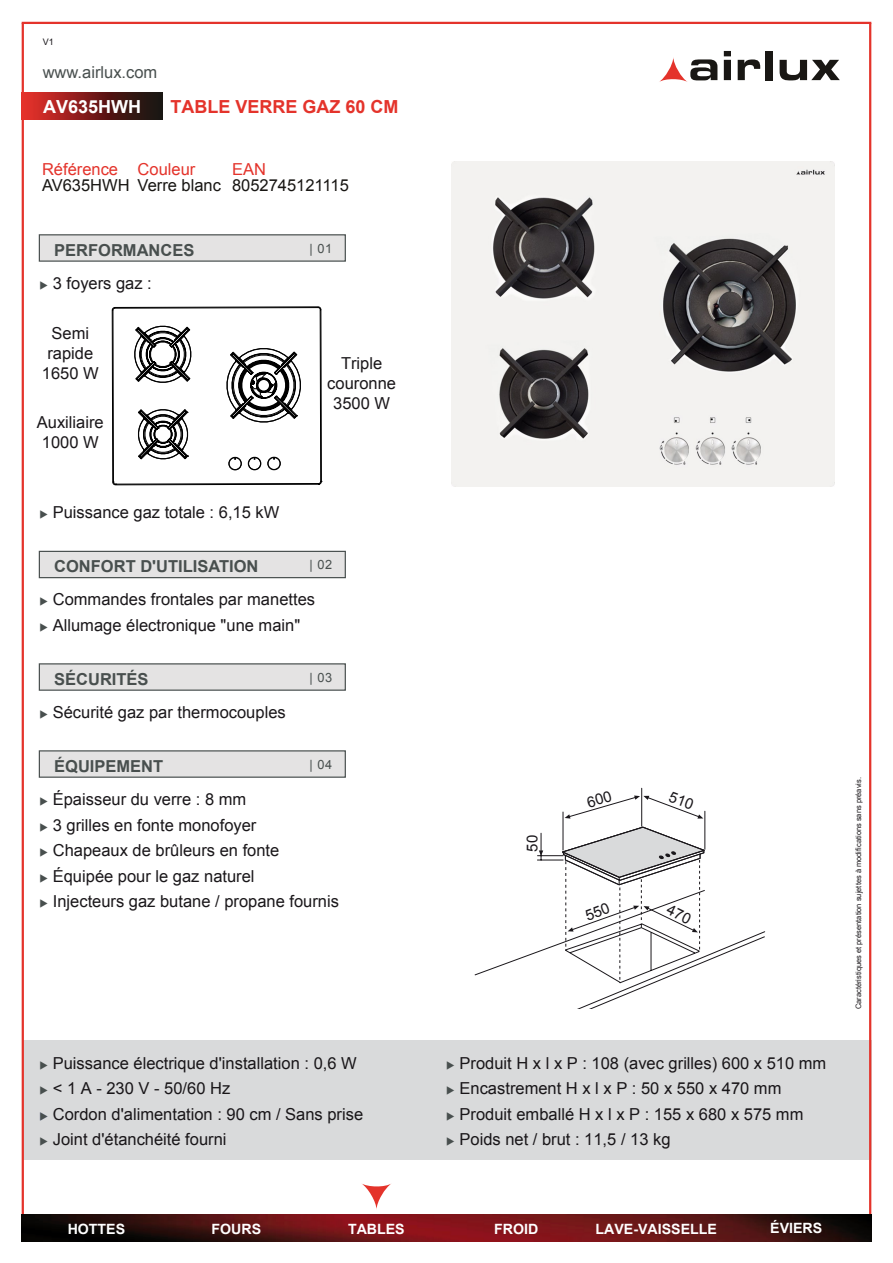
<style>
.page{position:relative;width:893px;height:1263px;background:#fff}
.page>*{position:absolute;margin:0;border:0;box-sizing:border-box;transform-origin:0 0}
.t1{font:700 18px "Arial";color:#e4332b}
.t2{font:700 18px "Arial";color:#fff}
.t3{font:16.5px/19.8px "Arial";color:#1a171a;text-align:center}
.t4{font:16.5px "Arial";color:#191619}
.t5{font:700 16.5px "Arial";color:#484f4e}
.t6{font:16.5px "Arial";color:#181613}
.t7{font:16.5px "Arial";color:#e4332b}
.t8{font:16.5px "Arial";color:#484f4e}
.t9{font:15px "Arial";color:#1a171b}
.t10{font:700 14.1px "Arial";color:#fff}
.t11{font:12.75px "Arial";letter-spacing:.05em;color:#484f4e}
.t12{font:9px "Arial";color:#1a171b}
.t13{font:7.5px "Arial";color:#191619}
.s1{color:#484f4e}
</style>
<div class="page">
<hr style="left:563px;top:812px;width:1px;height:38px;background:#1a171b">
<hr style="left:641px;top:788px;width:1px;height:38px;background:#1a171b">
<hr style="left:705px;top:811px;width:1px;height:38px;background:#1a171b">
<div style="left:22px;top:1041px;width:849px;height:119px;background:#d9dadb"></div>
<div style="left:39px;top:750px;width:307px;height:28px;background:#e4e3e3;border:1px solid #484f4e"></div>
<div style="left:39px;top:663px;width:307px;height:28px;background:#e4e3e3;border:1px solid #484f4e"></div>
<div style="left:39px;top:551px;width:307px;height:27px;background:#e4e3e3;border:1px solid #484f4e"></div>
<img style="left:452px;top:161px;width:382px;height:325px">
<div style="left:39px;top:234px;width:307px;height:28px;background:#e4e3e3;border:1px solid #484f4e"></div>
<svg style="left:111px;top:306px;width:211px;height:180px"></svg>
<div style="left:22px;top:93px;width:141px;height:27px;background:linear-gradient(to right,#e92c29,#070f0c)"></div>
<hr style="left:22px;top:22px;width:849px;height:2px;background:#e4332b">
<hr style="left:22px;top:23px;width:2px;height:1193px;background:#e4332b">
<hr style="left:869px;top:23px;width:2px;height:1194px;background:#e4332b">
<svg style="left:780px;top:60px;width:60px;height:21px"></svg>
<svg style="left:738px;top:59px;width:22px;height:21px"></svg>
<div style="left:766px;top:51px;width:7px;height:29px;background:#191714"></div>
<svg style="left:724px;top:51px;width:7px;height:29px"></svg>
<svg style="left:659px;top:57px;width:58px;height:25px"></svg>
<img style="left:22px;top:1214px;width:849px;height:27px">
<svg style="left:362px;top:1184px;width:29px;height:25px"></svg>
<svg style="left:565px;top:790px;width:138px;height:28px"></svg>
<svg style="left:474px;top:826px;width:291px;height:182px"></svg>
<p class="t12" style="left:43px;top:36px;width:13px">V1</p>
<p class="t8" style="left:43px;top:61px;width:116px">www.airlux.com</p>
<p class="t2" style="left:43px;top:95px;width:100px">AV635HWH</p>
<p class="t1" style="left:171px;top:95px;width:230px">TABLE VERRE GAZ 60 CM</p>
<p class="t7" style="left:42px;top:159px;width:78px">Référence</p>
<p class="t6" style="left:42px;top:175px;width:89px">AV635HWH</p>
<p class="t7" style="left:138px;top:159px;width:59px">Couleur</p>
<p class="t6" style="left:138px;top:175px;width:85px">Verre blanc</p>
<p class="t7" style="left:232px;top:159px;width:35px">EAN</p>
<p class="t6" style="left:232px;top:175px;width:118px">8052745121115</p>
<p class="t5" style="left:54px;top:239px;width:142px">PERFORMANCES</p>
<p class="t11" style="left:309px;top:240px;width:24px">| 01</p>
<p class="t3" style="left:39px;top:273px;width:114px"><span class="s1">◆</span> 3 foyers gaz :</p>
<p class="t3" style="left:42px;top:323px;width:58px">Semi rapide<br>1650 W</p>
<p class="t3" style="left:37px;top:413px;width:68px">Auxiliaire<br>1000 W</p>
<p class="t3" style="left:39px;top:503px;width:241px"><span class="s1">◆</span> Puissance gaz totale : 6,15 kW</p>
<p class="t3" style="left:327px;top:354px;width:70px">Triple couronne<br>3500 W</p>
<p class="t5" style="left:54px;top:555px;width:206px">CONFORT D'UTILISATION</p>
<p class="t11" style="left:309px;top:556px;width:24px">| 02</p>
<p class="t3" style="left:39px;top:590px;width:277px"><span class="s1">◆</span> Commandes frontales par manettes</p>
<p class="t3" style="left:39px;top:615px;width:262px"><span class="s1">◆</span> Allumage électronique "une main"</p>
<p class="t5" style="left:54px;top:668px;width:96px">SÉCURITÉS</p>
<p class="t11" style="left:309px;top:669px;width:24px">| 03</p>
<p class="t3" style="left:39px;top:702px;width:248px"><span class="s1">◆</span> Sécurité gaz par thermocouples</p>
<p class="t5" style="left:54px;top:755px;width:111px">ÉQUIPEMENT</p>
<p class="t11" style="left:309px;top:756px;width:24px">| 04</p>
<p class="t3" style="left:39px;top:789px;width:208px"><span class="s1">◆</span> Épaisseur du verre : 8 mm</p>
<p class="t3" style="left:39px;top:815px;width:219px"><span class="s1">◆</span> 3 grilles en fonte monofoyer</p>
<p class="t3" style="left:39px;top:840px;width:241px"><span class="s1">◆</span> Chapeaux de brûleurs en fonte</p>
<p class="t3" style="left:39px;top:866px;width:217px"><span class="s1">◆</span> Équipée pour le gaz naturel</p>
<p class="t3" style="left:39px;top:891px;width:301px"><span class="s1">◆</span> Injecteurs gaz butane / propane fournis</p>
<p class="t4" style="left:39px;top:1052px;width:319px"><span class="s1">◆</span> Puissance électrique d'installation : 0,6 W</p>
<p class="t4" style="left:39px;top:1078px;width:192px"><span class="s1">◆</span> &lt; 1 A - 230 V - 50/60 Hz</p>
<p class="t9" style="left:522px;top:851px;width:18px;rotate:-90deg">50</p>
<p class="t4" style="left:446px;top:1052px;width:382px"><span class="s1">◆</span> Produit H x l x P : 108 (avec grilles) 600 x 510 mm</p>
<p class="t4" style="left:446px;top:1078px;width:337px"><span class="s1">◆</span> Encastrement H x l x P : 50 x 550 x 470 mm</p>
<p class="t4" style="left:53px;top:1103px;width:312px">Cordon d'alimentation : 90 cm / Sans prise</p>
<p class="t4" style="left:446px;top:1103px;width:359px"><span class="s1">◆</span> Produit emballé H x l x P : 155 x 680 x 575 mm</p>
<p class="t4" style="left:39px;top:1129px;width:189px"><span class="s1">◆</span> Joint d'étanchéité fourni</p>
<p class="t4" style="left:446px;top:1129px;width:226px"><span class="s1">◆</span> Poids net / brut : 11,5 / 13 kg</p>
<p class="t10" style="left:68px;top:1219px;width:59px">HOTTES</p>
<p class="t10" style="left:212px;top:1219px;width:51px">FOURS</p>
<p class="t10" style="left:348px;top:1219px;width:58px">TABLES</p>
<p class="t10" style="left:494px;top:1219px;width:46px">FROID</p>
<p class="t10" style="left:596px;top:1219px;width:123px">LAVE-VAISSELLE</p>
<p class="t10" style="left:770px;top:1219px;width:53px">ÉVIERS</p>
<p class="t13" style="left:854px;top:1009px;width:234px;rotate:-90deg">Caractéristiques et présentation sujettes à modifications sans préavis.</p>
</div>
